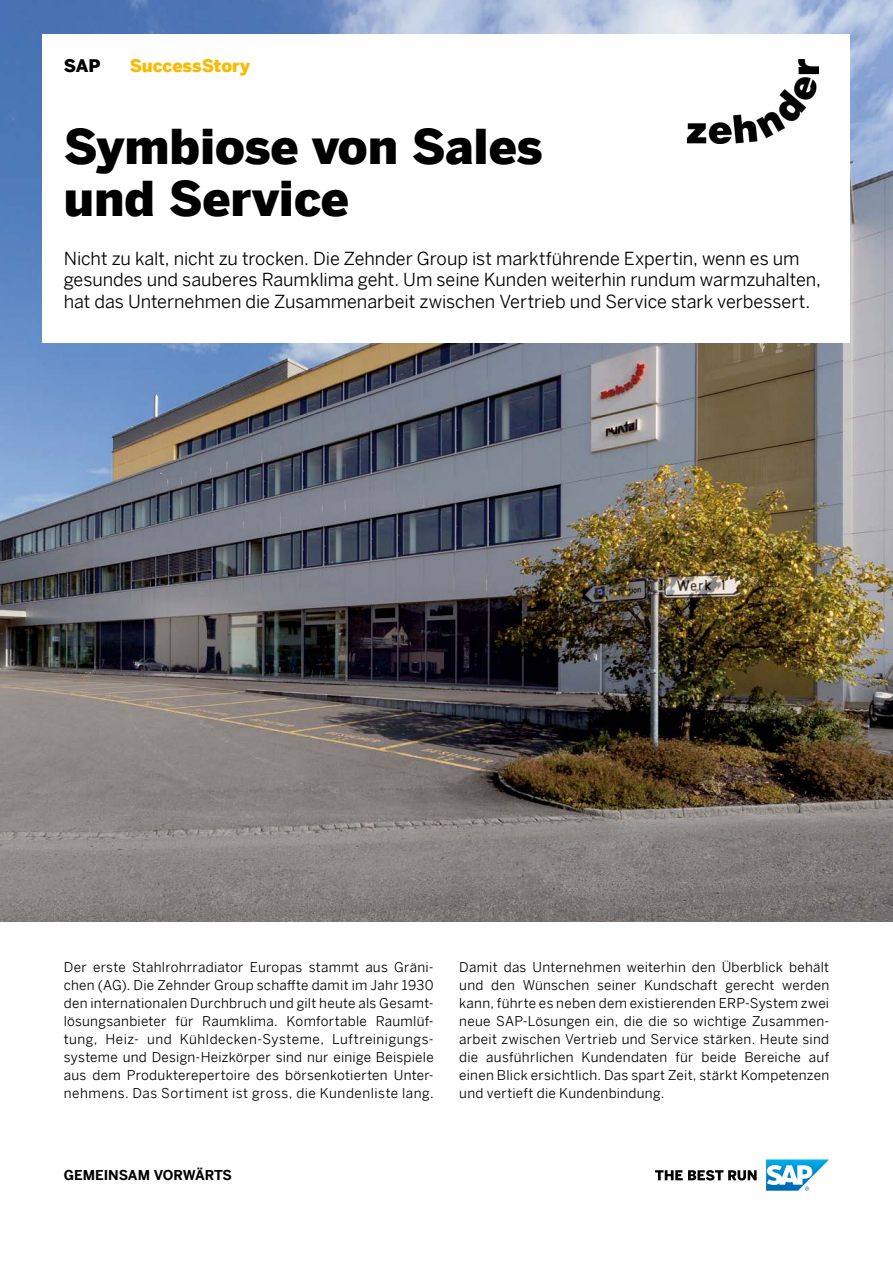
<style>
.page{position:relative;width:893px;height:1263px;background:#fff}
.page>*{position:absolute;margin:0;border:0;box-sizing:border-box;transform-origin:0 0}
.t1{font:900 48px/52.8px "Benton Sans";color:#000}
.t2{font:18px/21.6px "Benton Sans";letter-spacing:-.005em;color:#000}
.t3{font:900 17.4px "Benton Sans";letter-spacing:-.005em;color:#fbba00}
.t4{font:900 17.4px "Benton Sans";color:#000}
.t5{font:700 13.65px "Benton Sans";color:#000}
.t6{font:13.5px/18px "Benton Sans";letter-spacing:.025em;color:#000;text-align:justify}
</style>
<div class="page">
<img style="left:0;top:0;width:893px;height:921px">
<div style="left:43px;top:34px;width:807px;height:308px;background:#fff"></div>
<svg style="left:655px;top:1170px;width:102px;height:10px"></svg>
<svg style="left:766px;top:1159px;width:63px;height:32px"></svg>
<img style="left:688px;top:59px;width:130px;height:85px">
<p class="t4" style="left:64px;top:51px;width:38px">SAP</p>
<p class="t3" style="left:130px;top:51px;width:122px">SuccessStory</p>
<h1 class="t1" style="left:64px;top:115px;width:480px">Symbiose von Sales und Service</h1>
<p class="t2" style="left:64px;top:245px;width:759px">Nicht zu kalt, nicht zu trocken. Die Zehnder Group ist marktführende Expertin, wenn es um gesundes und sauberes Raumklima geht. Um seine Kunden weiterhin rundum warmzuhalten, hat das Unternehmen die Zusammenarbeit zwischen Vertrieb und Service stark verbessert.</p>
<p class="t6" style="left:64px;top:957px;width:371px">Der erste Stahlrohrradiator Europas stammt aus Gräni&shy;chen (AG). Die Zehnder Group schaffte damit im Jahr 1930 den internationalen Durchbruch und gilt heute als Gesamt&shy;lösungsanbieter für Raumklima. Komfortable Raumlüf&shy;tung, Heiz- und Kühldecken-Systeme, Luftreinigungs&shy;systeme und Design-Heizkörper sind nur einige Beispiele aus dem Produkterepertoire des börsenkotierten Unter&shy;nehmens. Das Sortiment ist gross, die Kundenliste lang.</p>
<p class="t6" style="left:459px;top:957px;width:371px">Damit das Unternehmen weiterhin den Überblick behält und den Wünschen seiner Kundschaft gerecht werden kann, führte es neben dem existierenden ERP-System zwei neue SAP-Lösungen ein, die die so wichtige Zusammen&shy;arbeit zwischen Vertrieb und Service stärken. Heute sind die ausführlichen Kundendaten für beide Bereiche auf einen Blick ersichtlich. Das spart Zeit, stärkt Kompetenzen und vertieft die Kundenbindung.</p>
<p class="t5" style="left:64px;top:1163px;width:170px">GEMEINSAM VORWÄRTS</p>
</div>
